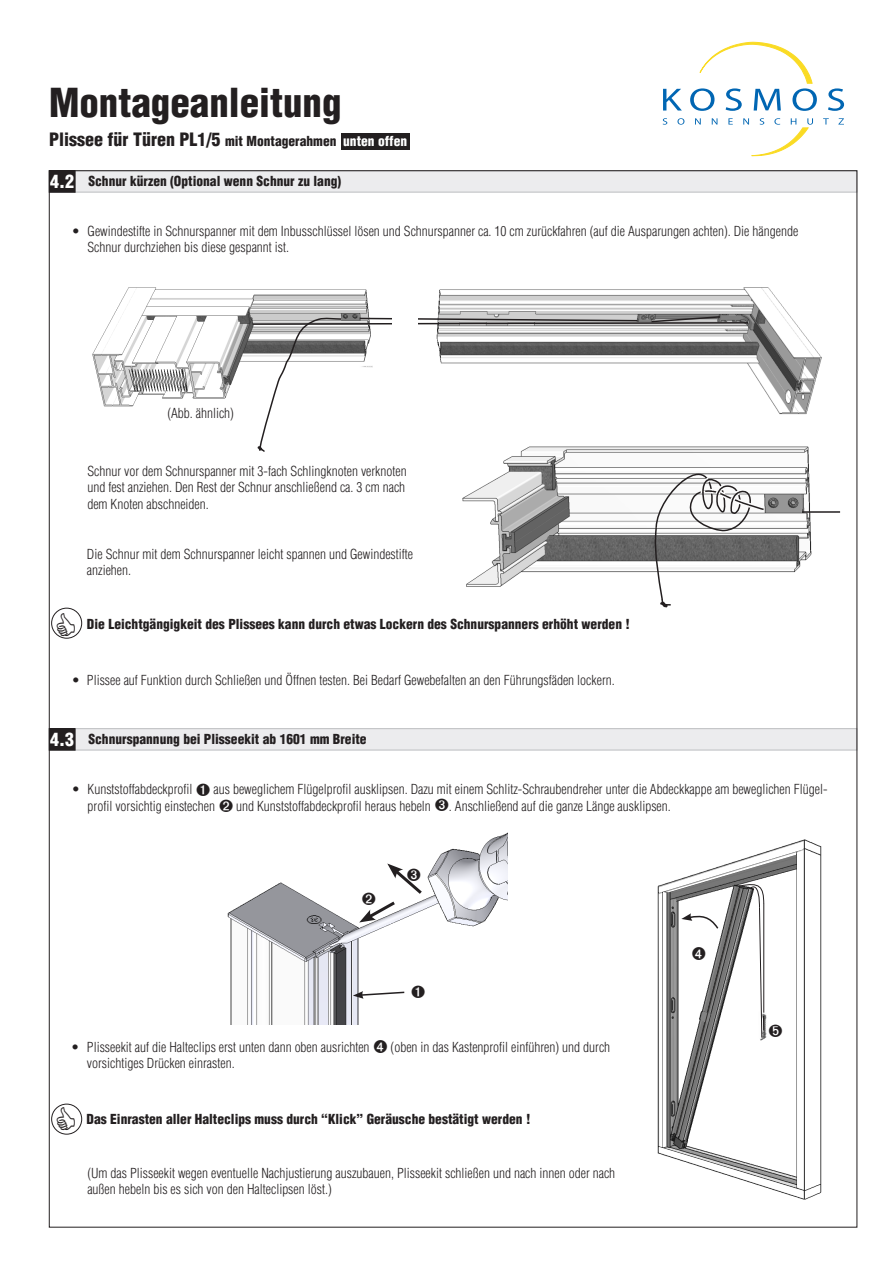
<style>
.page{position:relative;width:893px;height:1263px;background:#fff}
.page>*{position:absolute;margin:0;border:0;box-sizing:border-box;transform-origin:0 0}
.t1{font:900 condensed 39px "Helvetica";color:#231f20}
.t2{font:900 condensed 18px "Helvetica";color:#231f20}
.t3{font:300 condensed 13.5px/16.2px "Helvetica";color:#231f20}
.t4{font:900 condensed 13.5px "Helvetica";color:#231f20}
.t5{font:900 condensed 13.5px "Helvetica";color:#fff}
.s1{font-size:13.5px}
.s2{font-size:18px;color:#fff}
</style>
<div class="page">
<div style="left:341px;top:133px;width:68px;height:17px;background:#231f20"></div>
<img style="left:463px;top:446px;width:349px;height:141px">
<hr style="left:802px;top:511px;width:38px;height:2px;background:#231f20">
<svg style="left:654px;top:446px;width:110px;height:162px"></svg>
<div style="left:51px;top:608px;width:31px;height:31px;border:1px solid #231f20;border-radius:50%"></div>
<div style="left:49px;top:729px;width:808px;height:21px;background:#ececee"></div>
<div style="left:49px;top:728px;width:808px;height:22px;border:1px solid #bcbdc0"></div>
<div style="left:49px;top:729px;width:26px;height:21px;background:#231f20"></div>
<div style="left:49px;top:728px;width:26px;height:22px;border:1px solid #231f20"></div>
<div style="left:49px;top:171px;width:808px;height:21px;background:#ececee"></div>
<div style="left:49px;top:171px;width:808px;height:21px;border:1px solid #bcbdc0"></div>
<div style="left:49px;top:171px;width:26px;height:21px;background:#231f20"></div>
<img style="left:92px;top:287px;width:280px;height:120px">
<img style="left:436px;top:287px;width:386px;height:128px">
<svg style="left:183px;top:317px;width:160px;height:129px"></svg>
<svg style="left:257px;top:446px;width:8px;height:6px"></svg>
<svg style="left:251px;top:315px;width:498px;height:11px;background:#969595"></svg>
<div style="left:392px;top:315px;width:26px;height:65px;background:#fff"></div>
<div style="left:51px;top:1104px;width:31px;height:30px;border:1px solid #231f20;border-radius:50%"></div>
<img style="left:657px;top:839px;width:165px;height:361px">
<img style="left:227px;top:833px;width:280px;height:191px">
<svg style="left:353px;top:991px;width:53px;height:8px"></svg>
<svg style="left:663px;top:89px;width:19px;height:22px"></svg>
<svg style="left:828px;top:88px;width:16px;height:23px"></svg>
<svg style="left:663px;top:118px;width:4px;height:7px"></svg>
<svg style="left:677px;top:118px;width:7px;height:7px"></svg>
<svg style="left:695px;top:118px;width:6px;height:7px"></svg>
<svg style="left:712px;top:118px;width:5px;height:7px"></svg>
<svg style="left:728px;top:118px;width:5px;height:7px"></svg>
<svg style="left:823px;top:118px;width:6px;height:7px"></svg>
<svg style="left:838px;top:118px;width:6px;height:7px"></svg>
<svg style="left:690px;top:42px;width:127px;height:69px"></svg>
<svg style="left:743px;top:118px;width:70px;height:38px"></svg>
<svg style="left:359px;top:863px;width:66px;height:59px"></svg>
<svg style="left:412px;top:985px;width:13px;height:13px"></svg>
<svg style="left:659px;top:841px;width:145px;height:357px"></svg>
<p class="t1" style="left:49px;top:79px;width:294px">Montageanleitung</p>
<p class="t2" style="left:49px;top:128px;width:289px">Plissee für Türen PL1/5 <span class="s1">mit Montagerahmen</span></p>
<p class="t5" style="left:343px;top:133px;width:66px">unten offen</p>
<p class="t4" style="left:50px;top:173px;width:293px"><span class="s2">4.2</span> Schnur kürzen (Optional wenn Schnur zu lang)</p>
<p class="t3" style="left:72px;top:223px;width:10px">•</p>
<p class="t3" style="left:88px;top:223px;width:712px">Gewindestifte in Schnurspanner mit dem Inbusschlüssel lösen und Schnurspanner ca. 10 cm zurückfahren (auf die Ausparungen achten). Die hängende<br>Schnur durchziehen bis diese gespannt ist.</p>
<p class="t3" style="left:167px;top:405px;width:68px">(Abb. ähnlich)</p>
<p class="t3" style="left:87px;top:463px;width:321px;text-align:justify">Schnur vor dem Schnurspanner mit 3-fach Schlingknoten verknoten und fest anziehen. Den Rest der Schnur anschließend ca. 3 cm nach dem Knoten abschneiden.</p>
<p class="t3" style="left:87px;top:546px;width:328px">Die Schnur mit dem Schnurspanner leicht spannen und Gewindestifte anziehen.</p>
<p class="t4" style="left:87px;top:616px;width:544px">Die Leichtgängigkeit des Plissees kann durch etwas Lockern des Schnurspanners erhöht werden !</p>
<p class="t3" style="left:72px;top:672px;width:10px">•</p>
<p class="t3" style="left:87px;top:672px;width:529px">Plissee auf Funktion durch Schließen und Öffnen testen. Bei Bedarf Gewebefalten an den Führungsfäden lockern.</p>
<p class="t4" style="left:50px;top:731px;width:318px"><span class="s2">4.3</span> Schnurspannung bei Plisseekit ab 1601 mm Breite</p>
<p class="t3" style="left:72px;top:781px;width:10px">•</p>
<p class="t3" style="left:88px;top:781px;width:741px;text-indent:126px">aus beweglichem Flügelprofil ausklipsen. Dazu mit einem Schlitz-Schraubendreher unter die Abdeckkappe am beweglichen Flügel&shy;profil vorsichtig einstechen</p>
<p class="t3" style="left:88px;top:781px;width:106px">Kunststoffabdeckprofil</p>
<p class="t3" style="left:236px;top:798px;width:196px">und Kunststoffabdeckprofil heraus hebeln</p>
<p class="t3" style="left:449px;top:798px;width:223px">. Anschließend auf die ganze Länge ausklipsen.</p>
<p class="t3" style="left:71px;top:1039px;width:10px">•</p>
<p class="t3" style="left:87px;top:1039px;width:284px">Plisseekit auf die Halteclips erst unten dann oben ausrichten</p>
<p class="t3" style="left:391px;top:1039px;width:221px">(oben in das Kastenprofil einführen) und durch</p>
<p class="t3" style="left:87px;top:1055px;width:149px">vorsichtiges Drücken einrasten.</p>
<p class="t4" style="left:87px;top:1111px;width:445px">Das Einrasten aller Halteclips muss durch “Klick” Geräusche bestätigt werden !</p>
<p class="t3" style="left:87px;top:1165px;width:529px">(Um das Plisseekit wegen eventuelle Nachjustierung auszubauen, Plisseekit schließen und nach innen oder nach außen hebeln bis es sich von den Halteclipsen löst.)</p>
</div>
